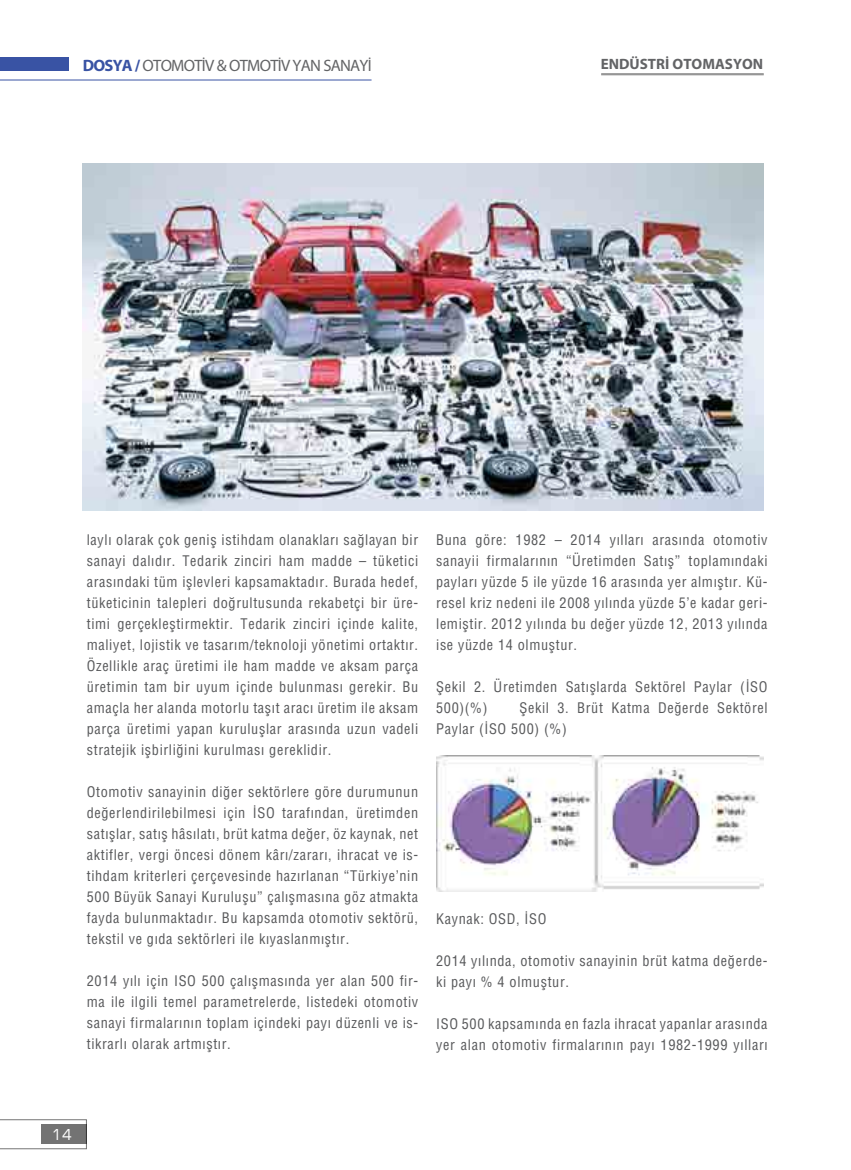
<style>
.page{position:relative;width:851px;height:1170px;background:#fff}
.page>*{position:absolute;margin:0;border:0;box-sizing:border-box;transform-origin:0 0}
.t1{font:16.5px "Myriad Pro";letter-spacing:-.045em;color:#636466}
.t2{font:700 15px "Myriad Pro";color:#636466}
.t3{font:15px "Square 721 BT";color:#fff}
.t4{font:14.25px/21px "Helvetica Cond Normal Tr";letter-spacing:.045em;color:#58595b;text-align:justify}
.s1{font-weight:700;color:#3953a4}
</style>
<div class="page">
<hr style="left:601px;top:73px;width:162px;height:1px;background:#000">
<hr style="left:601px;top:74px;width:162px;height:1px;background:#000">
<svg style="left:0;top:1119px;width:87px;height:29px"></svg>
<div style="left:0;top:57px;width:68px;height:13px;background:#3953a4"></div>
<hr style="left:0;top:80px;width:371px;height:1px;background:#3953a4">
<img style="left:83px;top:164px;width:680px;height:346px">
<img style="left:436px;top:755px;width:327px;height:136px">
<p class="t1" style="left:83px;top:56px;width:290px"><span class="s1">DOSYA /</span> OTOMOTİV &amp; OTMOTİV YAN SANAYİ</p>
<p class="t2" style="left:600px;top:54px;width:164px">ENDÜSTRİ OTOMASYON</p>
<p class="t4" style="left:87px;top:528px;width:333px">laylı olarak çok geniş istihdam olanakları sağlayan bir sanayi dalıdır. Tedarik zinciri ham madde – tüketici arasındaki tüm işlevleri kapsamaktadır. Burada hedef, tüketicinin talepleri doğrultusunda rekabetçi bir üre&shy;timi gerçekleştirmektir. Tedarik zinciri içinde kalite, maliyet, lojistik ve tasarım/teknoloji yönetimi ortaktır.<br>Özellikle araç üretimi ile ham madde ve aksam parça üretimin tam bir uyum içinde bulunması gerekir. Bu amaçla her alanda motorlu taşıt aracı üretim ile aksam parça üretimi yapan kuruluşlar arasında uzun vadeli stratejik işbirliğini kurulması gereklidir.</p>
<p class="t4" style="left:87px;top:780px;width:333px">Otomotiv sanayinin diğer sektörlere göre durumunun değerlendirilebilmesi için İSO tarafından, üretimden satışlar, satış hâsılatı, brüt katma değer, öz kaynak, net aktifler, vergi öncesi dönem kârı/zararı, ihracat ve is&shy;tihdam kriterleri çerçevesinde hazırlanan “Türkiye’nin 500 Büyük Sanayi Kuruluşu” çalışmasına göz atmakta fayda bulunmaktadır. Bu kapsamda otomotiv sektörü, tekstil ve gıda sektörleri ile kıyaslanmıştır.</p>
<p class="t4" style="left:87px;top:969px;width:333px">2014 yılı için ISO 500 çalışmasında yer alan 500 fir&shy;ma ile ilgili temel parametrelerde, listedeki otomotiv sanayi firmalarının toplam içindeki payı düzenli ve is&shy;tikrarlı olarak artmıştır.</p>
<p class="t4" style="left:436px;top:529px;width:333px">Buna göre: 1982 – 2014 yılları arasında otomotiv sanayii firmalarının “Üretimden Satış” toplamındaki payları yüzde 5 ile yüzde 16 arasında yer almıştır. Kü&shy;resel kriz nedeni ile 2008 yılında yüzde 5’e kadar geri&shy;lemiştir. 2012 yılında bu değer yüzde 12, 2013 yılında ise yüzde 14 olmuştur.</p>
<p class="t4" style="left:436px;top:676px;width:333px">Şekil 2. Üretimden Satışlarda Sektörel Paylar (İSO<br>500)(%)</p>
<p class="t4" style="left:436px;top:697px;width:333px;text-indent:83px">Şekil 3. Brüt Katma Değerde Sektörel<br>Paylar (İSO 500) (%)</p>
<p class="t4" style="left:436px;top:907px;width:112px">Kaynak: OSD, İSO</p>
<p class="t4" style="left:436px;top:949px;width:333px">2014 yılında, otomotiv sanayinin brüt katma değerde&shy;ki payı % 4 olmuştur.</p>
<p class="t4" style="left:436px;top:1012px;width:333px">ISO 500 kapsamında en fazla ihracat yapanlar arasında yer alan otomotiv firmalarının payı 1982-1999 yılları</p>
<p class="t3" style="left:52px;top:1125px;width:22px">14</p>
</div>
